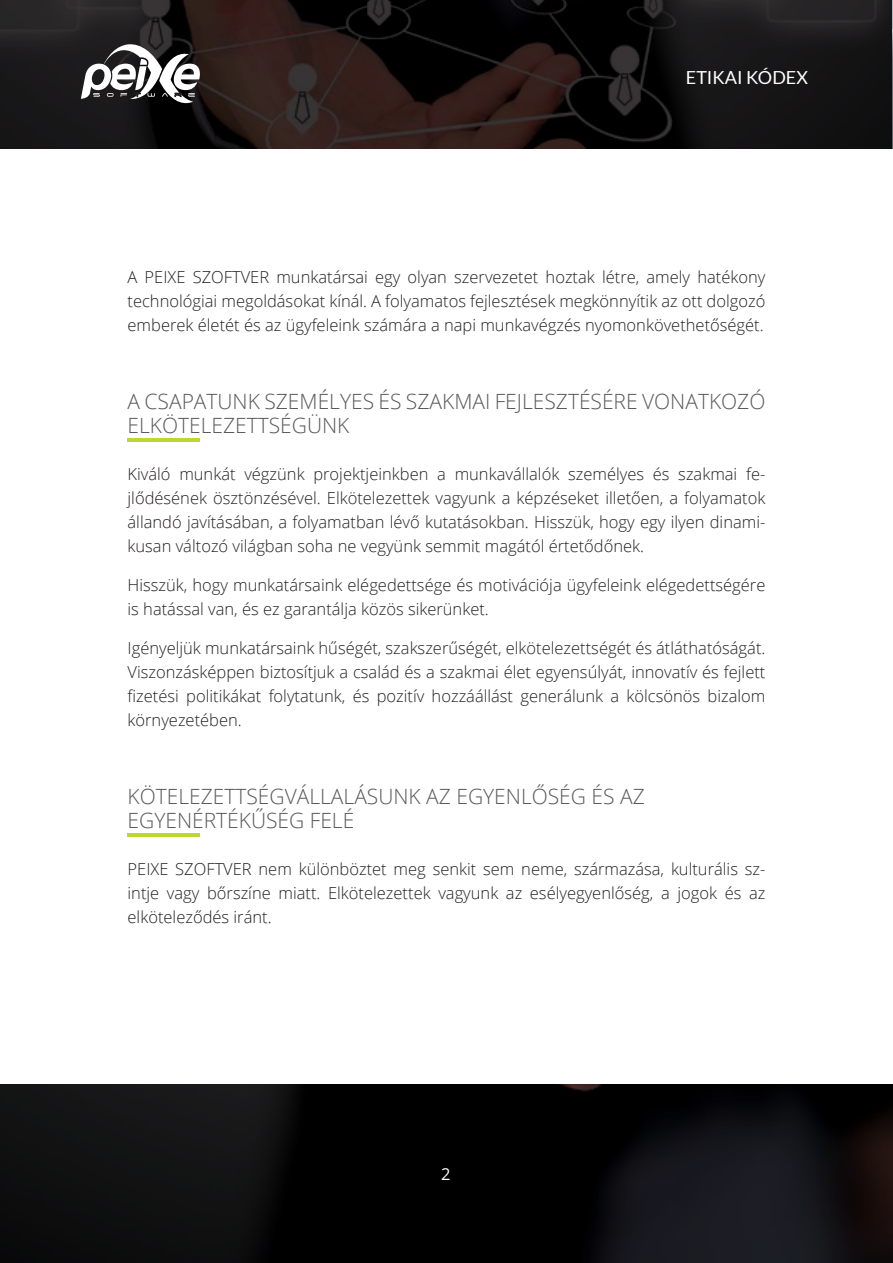
<style>
.page{position:relative;width:893px;height:1263px;background:#fff}
.page>*{position:absolute;margin:0;border:0;box-sizing:border-box;transform-origin:0 0}
.t1{font:300 21px/24px "Open Sans";color:#57585a}
.t2{font:18px "Lato";color:#fff}
.t3{font:300 16.5px/24px "Open Sans";color:#231f20;text-align:justify}
.t4{font:16.5px "Open Sans";color:#fff}
</style>
<div class="page">
<svg style="left:0;top:1084px;width:893px;height:179px;background:#0b0a0c"></svg>
<svg style="left:0;top:0;width:892px;height:149px;background:#1b1515"></svg>
<svg style="left:81px;top:44px;width:119px;height:59px"></svg>
<hr style="left:892px;top:0;width:1px;height:149px;background:#231f20">
<hr style="left:128px;top:439px;width:72px;height:3px;background:#bed630">
<hr style="left:128px;top:833px;width:72px;height:4px;background:#bed630">
<p class="t2" style="left:686px;top:67px;width:124px">ETIKAI KÓDEX</p>
<p class="t3" style="left:128px;top:264px;width:639px">A PEIXE SZOFTVER munkatársai egy olyan szervezetet hoztak létre, amely hatékony technológiai megoldásokat kínál. A folyamatos fejlesztések megkönnyítik az ott dolgozó emberek életét és az ügyfeleink számára a napi munkavégzés nyomonkövethetőségét.</p>
<p class="t1" style="left:128px;top:388px;width:639px">A CSAPATUNK SZEMÉLYES ÉS SZAKMAI FEJLESZTÉSÉRE VONATKOZÓ<br>ELKÖTELEZETTSÉGÜNK</p>
<p class="t3" style="left:128px;top:461px;width:639px">Kiváló munkát végzünk projektjeinkben a munkavállalók személyes és szakmai fe&shy;jlődésének ösztönzésével. Elkötelezettek vagyunk a képzéseket illetően, a folyamatok állandó javításában, a folyamatban lévő kutatásokban. Hisszük, hogy egy ilyen dinami&shy;kusan változó világban soha ne vegyünk semmit magától értetődőnek.</p>
<p class="t3" style="left:128px;top:572px;width:639px">Hisszük, hogy munkatársaink elégedettsége és motivációja ügyfeleink elégedettségére is hatással van, és ez garantálja közös sikerünket.</p>
<p class="t3" style="left:128px;top:635px;width:639px">Igényeljük munkatársaink hűségét, szakszerűségét, elkötelezettségét és átláthatóságát.<br>Viszonzásképpen biztosítjuk a család és a szakmai élet egyensúlyát, innovatív és fejlett fizetési politikákat folytatunk, és pozitív hozzáállást generálunk a kölcsönös bizalom környezetében.</p>
<p class="t1" style="left:128px;top:783px;width:519px">KÖTELEZETTSÉGVÁLLALÁSUNK AZ EGYENLŐSÉG ÉS AZ<br>EGYENÉRTÉKŰSÉG FELÉ</p>
<p class="t3" style="left:128px;top:856px;width:639px">PEIXE SZOFTVER nem különböztet meg senkit sem neme, származása, kulturális sz&shy;intje vagy bőrszíne miatt. Elkötelezettek vagyunk az esélyegyenlőség, a jogok és az elköteleződés iránt.</p>
<p class="t4" style="left:441px;top:1163px;width:11px">2</p>
</div>
